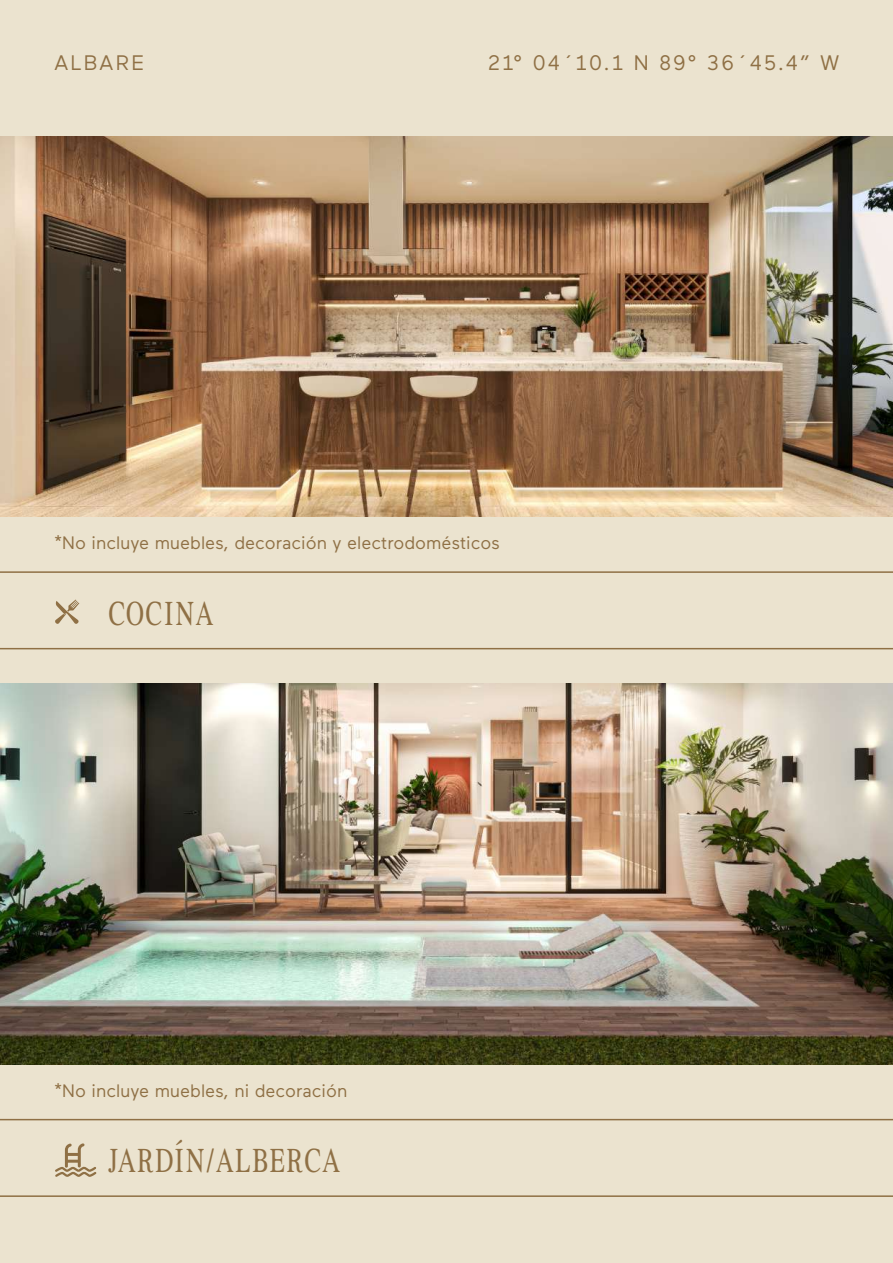
<style>
.page{position:relative;width:893px;height:1263px;background:#ebe3cf}
.page>*{position:absolute;margin:0;border:0;box-sizing:border-box;transform-origin:0 0}
.t1{font:30px "ZT Formom";letter-spacing:.05em;color:#8f7045}
.t2{font:21px "Maax";letter-spacing:.1em;color:#8f7045}
.t3{font:18px "Maax";color:#8f7045}
</style>
<div class="page">
<img style="left:0;top:136px;width:893px;height:381px">
<img style="left:0;top:684px;width:893px;height:380px">
<hr style="left:0;top:571px;width:893px;height:2px;background:#8f7045">
<hr style="left:0;top:1119px;width:893px;height:1px;background:#8f7045">
<hr style="left:0;top:648px;width:893px;height:1px;background:#8f7045">
<hr style="left:0;top:1195px;width:893px;height:2px;background:#8f7045">
<svg style="left:55px;top:599px;width:24px;height:25px"></svg>
<svg style="left:55px;top:1143px;width:41px;height:34px"></svg>
<p class="t2" style="left:54px;top:49px;width:92px">ALBARE</p>
<p class="t2" style="left:488px;top:49px;width:352px">21° 04´10.1 N 89° 36´45.4” W</p>
<p class="t3" style="left:54px;top:531px;width:447px">*No incluye muebles, decoración y electrodomésticos</p>
<h1 class="t1" style="left:108px;top:592px;width:106px">COCINA</h1>
<p class="t3" style="left:54px;top:1079px;width:295px">*No incluye muebles, ni decoración</p>
<h1 class="t1" style="left:108px;top:1140px;width:233px">JARDÍN/ALBERCA</h1>
</div>
